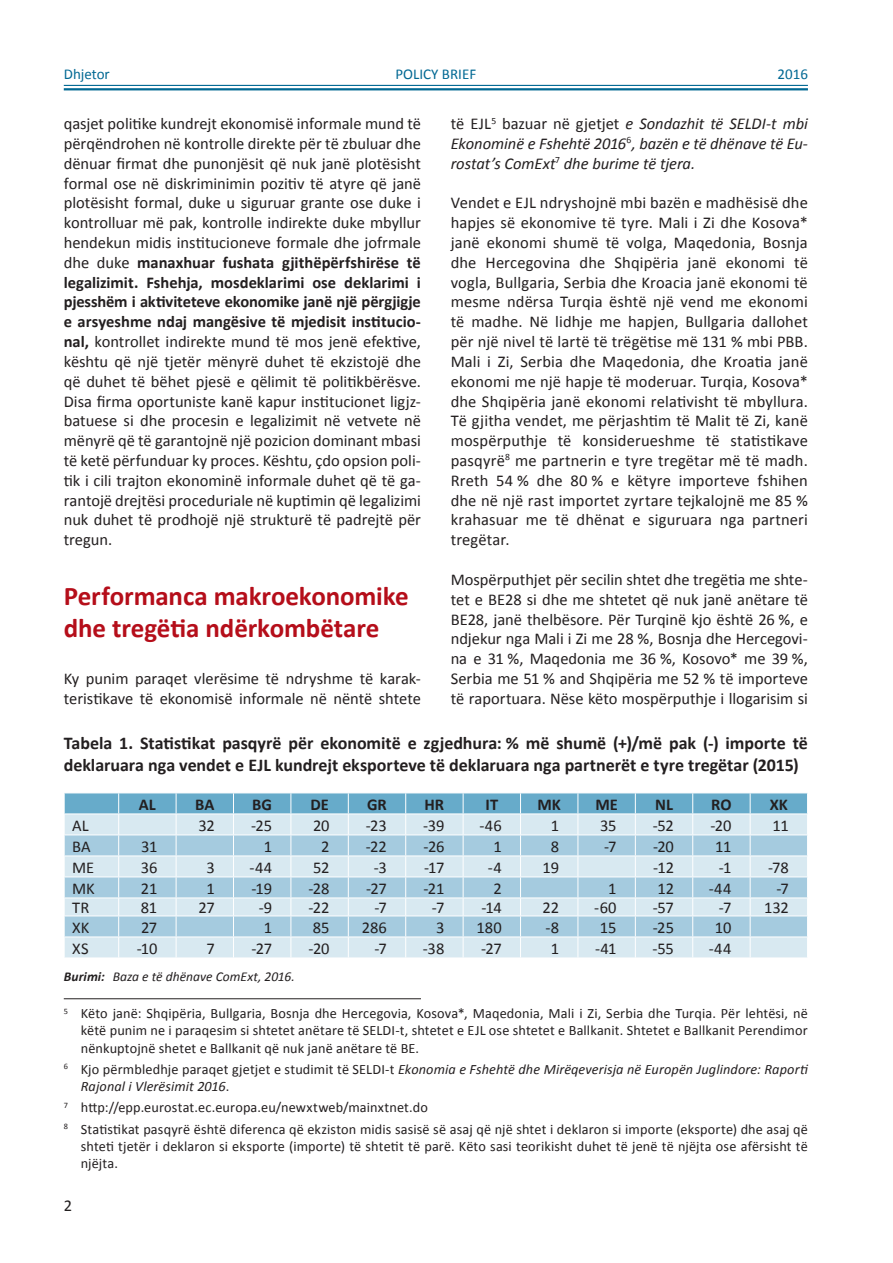
<style>
.page{position:relative;width:893px;height:1263px;background:#fff}
.page>*{position:absolute;margin:0;border:0;box-sizing:border-box;transform-origin:0 0}
.t1{font:700 27px/32.4px "Calibri";letter-spacing:-.005em;color:#b50e1a}
.t2{font:700 18px/22.5px "Calibri";letter-spacing:-.005em;color:#231f20}
.t3{font:16.5px/19.8px "Calibri";color:#231f20;text-align:justify}
.t4{font:italic 16.5px/19.8px "Calibri";letter-spacing:-.005em;color:#231f20;text-align:justify}
.t5{font:700 16.5px "Calibri";color:#231f20}
.t6{font:15px "Calibri";color:#006893}
.t7{font:14.25px/17.1px "Calibri";letter-spacing:.01em;color:#231f20}
.t8{font:italic 14.25px/17.1px "Calibri";letter-spacing:.01em;color:#231f20}
.t9{font:italic 13.5px "Calibri";letter-spacing:.005em;color:#231f20}
.s1{font-weight:700}
.s2{font-style:normal}
</style>
<div class="page">
<hr style="left:64px;top:85px;width:744px;height:1px;background:#006893">
<hr style="left:64px;top:88px;width:744px;height:2px;background:#006893">
<hr style="left:64px;top:998px;width:357px;height:1px;background:#231f20">
<svg style="left:64px;top:793px;width:744px;height:164px;background:#bad8e6"></svg>
<p class="t6" style="left:64px;top:65px;width:48px">Dhjetor</p>
<p class="t6" style="left:395px;top:65px;width:82px">POLICY BRIEF</p>
<p class="t6" style="left:777px;top:65px;width:32px">2016</p>
<p class="t3" style="left:64px;top:114px;width:359px">qasjet politike kundrejt ekonomisë informale mund të përqëndrohen në kontrolle direkte për të zbuluar dhe dënuar firmat dhe punonjësit që nuk janë plotësisht formal ose në diskriminimin pozitiv të atyre që janë plotësisht formal, duke u siguruar grante ose duke i kontrolluar më pak, kontrolle indirekte duke mbyllur hendekun midis institucioneve formale dhe jofrmale dhe duke <span class="s1">manaxhuar fushata gjithëpërfshirëse të legalizimit. Fshehja, mosdeklarimi ose deklarimi i pjesshëm i aktiviteteve ekonomike janë një përgjigje e arsyeshme ndaj mangësive të mjedisit institucio&shy;nal,</span> kontrollet indirekte mund të mos jenë efektive, kështu që një tjetër mënyrë duhet të ekzistojë dhe që duhet të bëhet pjesë e qëlimit të politikbërësve.<br>Disa firma oportuniste kanë kapur institucionet ligjz&shy;batuese si dhe procesin e legalizimit në vetvete në mënyrë që të garantojnë një pozicion dominant mbasi të ketë përfunduar ky proces. Kështu, çdo opsion poli&shy;tik i cili trajton ekonominë informale duhet që të ga&shy;rantojë drejtësi proceduriale në kuptimin që legalizimi nuk duhet të prodhojë një strukturë të padrejtë për tregun.</p>
<h1 class="t1" style="left:64px;top:579px;width:346px">Performanca makroekonomike dhe tregëtia ndërkombëtare</h1>
<p class="t3" style="left:64px;top:669px;width:359px">Ky punim paraqet vlerësime të ndryshme të karak&shy;teristikave të ekonomisë informale në nëntë shtete</p>
<p class="t4" style="left:451px;top:113px;width:359px"><span class="s2">të EJL</span><sup>5</sup> <span class="s2">bazuar në gjetjet</span> e Sondazhit të SELDI-t mbi Ekonominë e Fshehtë 2016<sup>6</sup>, bazën e të dhënave të Eu&shy;rostat’s ComExt<sup>7</sup> dhe burime të tjera.</p>
<p class="t3" style="left:451px;top:193px;width:359px">Vendet e EJL ndryshojnë mbi bazën e madhësisë dhe hapjes së ekonomive të tyre. Mali i Zi dhe Kosova* janë ekonomi shumë të volga, Maqedonia, Bosnja dhe Hercegovina dhe Shqipëria janë ekonomi të vogla, Bullgaria, Serbia dhe Kroacia janë ekonomi të mesme ndërsa Turqia është një vend me ekonomi të madhe. Në lidhje me hapjen, Bullgaria dallohet për një nivel të lartë të trëgëtise më 131 % mbi PBB.<br>Mali i Zi, Serbia dhe Maqedonia, dhe Kroatia janë ekonomi me një hapje të moderuar. Turqia, Kosova* dhe Shqipëria janë ekonomi relativisht të mbyllura.<br>Të gjitha vendet, me përjashtim të Malit të Zi, kanë mospërputhje të konsiderueshme të statistikave pasqyrë<sup>8</sup> me partnerin e tyre tregëtar më të madh.<br>Rreth 54 % dhe 80 % e këtyre importeve fshihen dhe në një rast importet zyrtare tejkalojnë me 85 % krahasuar me të dhënat e siguruara nga partneri tregëtar.</p>
<p class="t3" style="left:451px;top:569px;width:359px">Mospërputhjet për secilin shtet dhe tregëtia me shte&shy;tet e BE28 si dhe me shtetet që nuk janë anëtare të BE28, janë thelbësore. Për Turqinë kjo është 26 %, e ndjekur nga Mali i Zi me 28 %, Bosnja dhe Hercegovi&shy;na e 31 %, Maqedonia me 36 %, Kosovo* me 39 %, Serbia me 51 % and Shqipëria me 52 % të importeve të raportuara. Nëse këto mospërputhje i llogarisim si</p>
<p class="t2" style="left:64px;top:731px;width:746px">Tabela 1. Statistikat pasqyrë për ekonomitë e zgjedhura: % më shumë (+)/më pak (-) importe të deklaruara nga vendet e EJL kundrejt eksporteve të deklaruara nga partnerët e tyre tregëtar (2015)</p>
<p class="t5" style="left:139px;top:794px;width:19px">AL</p>
<p class="t5" style="left:195px;top:794px;width:21px">BA</p>
<p class="t5" style="left:252px;top:794px;width:21px">BG</p>
<p class="t5" style="left:310px;top:794px;width:20px">DE</p>
<p class="t5" style="left:367px;top:794px;width:21px">GR</p>
<p class="t5" style="left:425px;top:794px;width:21px">HR</p>
<p class="t5" style="left:485px;top:794px;width:14px">IT</p>
<p class="t5" style="left:537px;top:794px;width:25px">MK</p>
<p class="t5" style="left:595px;top:794px;width:24px">ME</p>
<p class="t5" style="left:655px;top:794px;width:19px">NL</p>
<p class="t5" style="left:711px;top:794px;width:22px">RO</p>
<p class="t5" style="left:770px;top:794px;width:20px">XK</p>
<p class="t3" style="left:72px;top:815px;width:18px">AL</p>
<p class="t3" style="left:198px;top:815px;width:18px">32</p>
<p class="t3" style="left:251px;top:815px;width:23px">-25</p>
<p class="t3" style="left:313px;top:815px;width:18px">20</p>
<p class="t3" style="left:366px;top:815px;width:23px">-23</p>
<p class="t3" style="left:423px;top:815px;width:23px">-39</p>
<p class="t3" style="left:479px;top:815px;width:24px">-46</p>
<p class="t3" style="left:551px;top:815px;width:10px">1</p>
<p class="t3" style="left:600px;top:815px;width:18px">35</p>
<p class="t3" style="left:653px;top:815px;width:23px">-52</p>
<p class="t3" style="left:710px;top:815px;width:22px">-20</p>
<p class="t3" style="left:772px;top:815px;width:18px">11</p>
<p class="t3" style="left:72px;top:836px;width:20px">BA</p>
<p class="t3" style="left:141px;top:836px;width:18px">31</p>
<p class="t3" style="left:264px;top:836px;width:10px">1</p>
<p class="t3" style="left:321px;top:836px;width:10px">2</p>
<p class="t3" style="left:366px;top:836px;width:23px">-22</p>
<p class="t3" style="left:424px;top:836px;width:22px">-26</p>
<p class="t3" style="left:493px;top:836px;width:10px">1</p>
<p class="t3" style="left:551px;top:836px;width:10px">8</p>
<p class="t3" style="left:604px;top:836px;width:14px">-7</p>
<p class="t3" style="left:653px;top:836px;width:22px">-20</p>
<p class="t3" style="left:715px;top:836px;width:18px">11</p>
<p class="t3" style="left:72px;top:857px;width:24px">ME</p>
<p class="t3" style="left:141px;top:857px;width:18px">36</p>
<p class="t3" style="left:206px;top:857px;width:10px">3</p>
<p class="t3" style="left:249px;top:857px;width:24px">-44</p>
<p class="t3" style="left:313px;top:857px;width:18px">52</p>
<p class="t3" style="left:374px;top:857px;width:15px">-3</p>
<p class="t3" style="left:424px;top:857px;width:22px">-17</p>
<p class="t3" style="left:488px;top:857px;width:15px">-4</p>
<p class="t3" style="left:542px;top:857px;width:18px">19</p>
<p class="t3" style="left:653px;top:857px;width:22px">-12</p>
<p class="t3" style="left:719px;top:857px;width:14px">-1</p>
<p class="t3" style="left:768px;top:857px;width:22px">-78</p>
<p class="t3" style="left:72px;top:878px;width:24px">MK</p>
<p class="t3" style="left:141px;top:878px;width:18px">21</p>
<p class="t3" style="left:206px;top:878px;width:10px">1</p>
<p class="t3" style="left:251px;top:878px;width:22px">-19</p>
<p class="t3" style="left:308px;top:878px;width:23px">-28</p>
<p class="t3" style="left:366px;top:878px;width:22px">-27</p>
<p class="t3" style="left:424px;top:878px;width:22px">-21</p>
<p class="t3" style="left:493px;top:878px;width:10px">2</p>
<p class="t3" style="left:608px;top:878px;width:10px">1</p>
<p class="t3" style="left:657px;top:878px;width:18px">12</p>
<p class="t3" style="left:709px;top:878px;width:24px">-44</p>
<p class="t3" style="left:776px;top:878px;width:14px">-7</p>
<p class="t3" style="left:72px;top:898px;width:19px">TR</p>
<p class="t3" style="left:141px;top:898px;width:18px">81</p>
<p class="t3" style="left:198px;top:898px;width:18px">27</p>
<p class="t3" style="left:259px;top:898px;width:15px">-9</p>
<p class="t3" style="left:308px;top:898px;width:23px">-22</p>
<p class="t3" style="left:375px;top:898px;width:14px">-7</p>
<p class="t3" style="left:432px;top:898px;width:14px">-7</p>
<p class="t3" style="left:481px;top:898px;width:22px">-14</p>
<p class="t3" style="left:542px;top:898px;width:18px">22</p>
<p class="t3" style="left:594px;top:898px;width:24px">-60</p>
<p class="t3" style="left:653px;top:898px;width:23px">-57</p>
<p class="t3" style="left:719px;top:898px;width:14px">-7</p>
<p class="t3" style="left:764px;top:898px;width:26px">132</p>
<p class="t3" style="left:72px;top:917px;width:19px">XK</p>
<p class="t3" style="left:141px;top:917px;width:18px">27</p>
<p class="t3" style="left:264px;top:917px;width:10px">1</p>
<p class="t3" style="left:313px;top:917px;width:18px">85</p>
<p class="t3" style="left:362px;top:917px;width:27px">286</p>
<p class="t3" style="left:436px;top:917px;width:10px">3</p>
<p class="t3" style="left:477px;top:917px;width:27px">180</p>
<p class="t3" style="left:546px;top:917px;width:15px">-8</p>
<p class="t3" style="left:600px;top:917px;width:18px">15</p>
<p class="t3" style="left:653px;top:917px;width:23px">-25</p>
<p class="t3" style="left:715px;top:917px;width:18px">10</p>
<p class="t3" style="left:72px;top:938px;width:18px">XS</p>
<p class="t3" style="left:137px;top:938px;width:22px">-10</p>
<p class="t3" style="left:206px;top:938px;width:10px">7</p>
<p class="t3" style="left:251px;top:938px;width:22px">-27</p>
<p class="t3" style="left:309px;top:938px;width:22px">-20</p>
<p class="t3" style="left:375px;top:938px;width:14px">-7</p>
<p class="t3" style="left:423px;top:938px;width:23px">-38</p>
<p class="t3" style="left:481px;top:938px;width:22px">-27</p>
<p class="t3" style="left:551px;top:938px;width:10px">1</p>
<p class="t3" style="left:595px;top:938px;width:23px">-41</p>
<p class="t3" style="left:653px;top:938px;width:23px">-55</p>
<p class="t3" style="left:709px;top:938px;width:24px">-44</p>
<p class="t9" style="left:64px;top:967px;width:233px"><span class="s1">Burimi:</span> Baza e të dhënave ComExt, 2016.</p>
<p class="t7" style="left:81px;top:1005px;width:728px;text-align:justify;text-indent:-17px"><sup>5</sup> Këto janë: Shqipëria, Bullgaria, Bosnja dhe Hercegovia, Kosova*, Maqedonia, Mali i Zi, Serbia dhe Turqia. Për lehtësi, në këtë punim ne i paraqesim si shtetet anëtare të SELDI-t, shtetet e EJL ose shtetet e Ballkanit. Shtetet e Ballkanit Perendimor nënkuptojnë shetet e Ballkanit që nuk janë anëtare të BE.</p>
<p class="t8" style="left:81px;top:1060px;width:729px;text-indent:-17px"><sup>6</sup> <span class="s2">Kjo përmbledhje paraqet gjetjet e studimit të SELDI-t</span> Ekonomia e Fshehtë dhe Mirëqeverisja në Europën Juglindore: Raporti<br>Rajonal i Vlerësimit 2016<span class="s2">.</span></p>
<p class="t7" style="left:64px;top:1097px;width:746px;line-height:21.3px"><sup>7</sup> http://epp.eurostat.ec.europa.eu/newxtweb/mainxtnet.do<br><sup>8</sup> Statistikat pasqyrë është diferenca që ekziston midis sasisë së asaj që një shtet i deklaron si importe (eksporte) dhe asaj që</p>
<p class="t7" style="left:81px;top:1137px;width:729px">shteti tjetër i deklaron si eksporte (importe) të shtetit të parë. Këto sasi teorikisht duhet të jenë të njëjta ose afërsisht të njëjta.</p>
</div>
